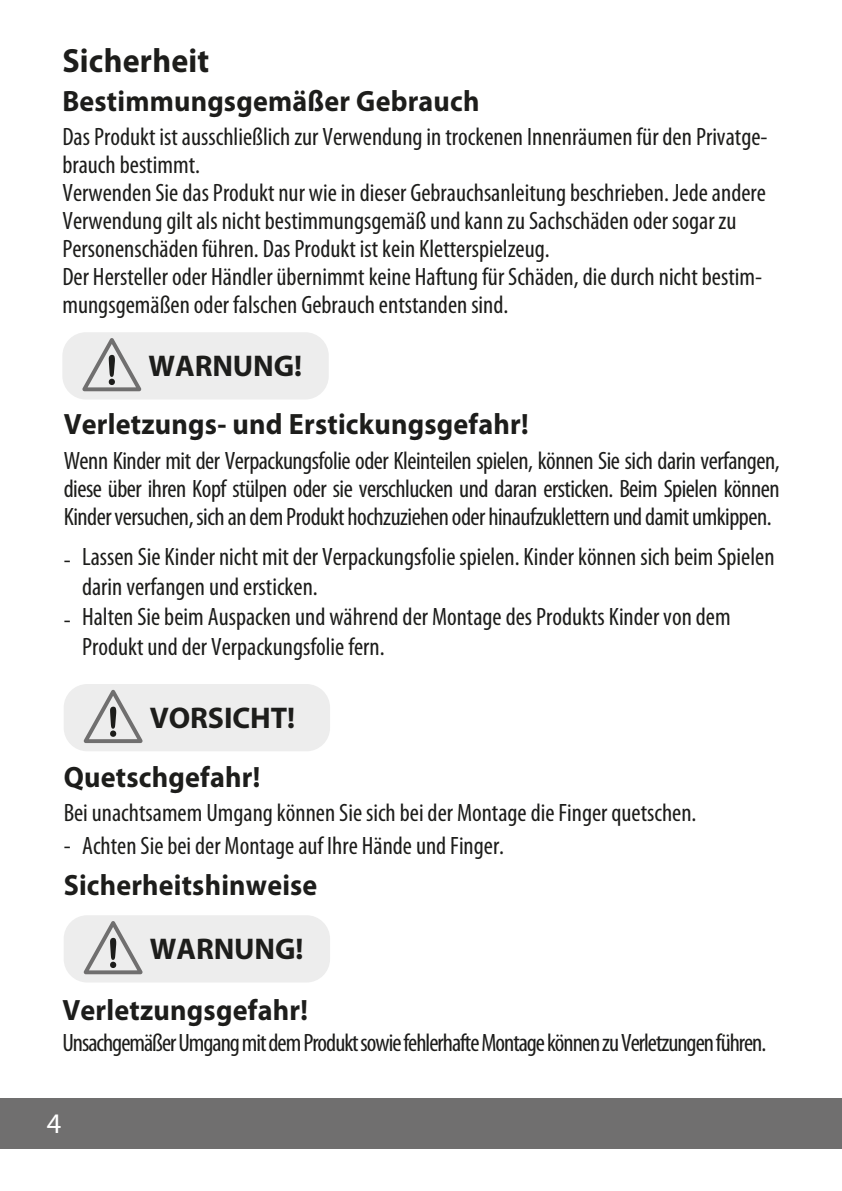
<style>
.page{position:relative;width:842px;height:1191px;background:#fff}
.page>*{position:absolute;margin:0;border:0;box-sizing:border-box;transform-origin:0 0}
.t1{font:700 33.6px "Myriad Pro";letter-spacing:.01em;color:#1d1d1b;scale:.95 1}
.t2{font:700 30px "Myriad Pro";letter-spacing:-.005em;color:#1d1d1b}
.t3{font:700 29.4px "Myriad Pro";letter-spacing:.01em;color:#1d1d1b;scale:.96 1}
.t4{font:700 29.4px "Myriad Pro";letter-spacing:.01em;color:#1d1d1b;scale:.95 1}
.t5{font:28.4px "Myriad Pro";color:#fff}
.t6{font:condensed 25.2px/28px "Myriad Pro";color:#1d1d1b}
.t7{font:condensed 25.2px "Myriad Pro";letter-spacing:-.04em;color:#1d1d1b}
</style>
<div class="page">
<div style="left:0;top:1098px;width:842px;height:50px;background:#706f6f"></div>
<div style="left:64px;top:684px;width:266px;height:67px;background:#ededed;border-radius:24px"></div>
<svg style="left:83px;top:689px;width:60px;height:54px"></svg>
<div style="left:62px;top:332px;width:267px;height:67px;background:#ededed;border-radius:24px"></div>
<svg style="left:82px;top:338px;width:60px;height:54px"></svg>
<div style="left:64px;top:915px;width:266px;height:67px;background:#ededed;border-radius:24px"></div>
<svg style="left:83px;top:921px;width:60px;height:54px"></svg>
<h1 class="t1" style="left:62px;top:39px;width:156px">Sicherheit</h1>
<p class="t4" style="left:62px;top:81px;width:441px">Bestimmungsgemäßer Gebrauch</p>
<p class="t6" style="left:62px;top:122px;width:707px">Das Produkt ist ausschließlich zur Verwendung in trockenen Innenräumen für den Privatge&shy;brauch bestimmt.<br>Verwenden Sie das Produkt nur wie in dieser Gebrauchsanleitung beschrieben. Jede andere Verwendung gilt als nicht bestimmungsgemäß und kann zu Sachschäden oder sogar zu Personenschäden führen. Das Produkt ist kein Kletterspielzeug.<br>Der Hersteller oder Händler übernimmt keine Haftung für Schäden, die durch nicht bestim&shy;mungsgemäßen oder falschen Gebrauch entstanden sind.</p>
<p class="t2" style="left:149px;top:346px;width:155px">WARNUNG!</p>
<p class="t3" style="left:64px;top:405px;width:486px">Verletzungs- und Erstickungsgefahr!</p>
<p class="t6" style="left:64px;top:446px;width:717px;text-align:justify">Wenn Kinder mit der Verpackungsfolie oder Kleinteilen spielen, können Sie sich darin verfangen, diese über ihren Kopf stülpen oder sie verschlucken und daran ersticken. Beim Spielen können Kinder versuchen, sich an dem Produkt hochzuziehen oder hinaufzuklettern und damit umkippen.</p>
<p class="t6" style="left:82px;top:541px;width:694px;line-height:30px">Lassen Sie Kinder nicht mit der Verpackungsfolie spielen. Kinder können sich beim Spielen darin verfangen und ersticken.<br>Halten Sie beim Auspacken und während der Montage des Produkts Kinder von dem Produkt und der Verpackungsfolie fern.</p>
<p class="t6" style="left:64px;top:546px;width:9px">-</p>
<p class="t6" style="left:64px;top:606px;width:9px">-</p>
<p class="t2" style="left:150px;top:698px;width:147px">VORSICHT!</p>
<p class="t3" style="left:64px;top:757px;width:206px">Quetschgefahr!</p>
<p class="t6" style="left:64px;top:798px;width:634px">Bei unachtsamem Umgang können Sie sich bei der Montage die Finger quetschen.</p>
<p class="t6" style="left:64px;top:831px;width:442px">- Achten Sie bei der Montage auf Ihre Hände und Finger.</p>
<p class="t4" style="left:64px;top:866px;width:269px">Sicherheitshinweise</p>
<p class="t2" style="left:150px;top:929px;width:155px">WARNUNG!</p>
<p class="t3" style="left:62px;top:991px;width:257px">Verletzungsgefahr!</p>
<p class="t7" style="left:62px;top:1027px;width:705px">Unsachgemäßer Umgang mit dem Produkt sowie fehlerhafte Montage können zu Verletzungen führen.</p>
<p class="t5" style="left:47px;top:1106px;width:16px">4</p>
</div>
